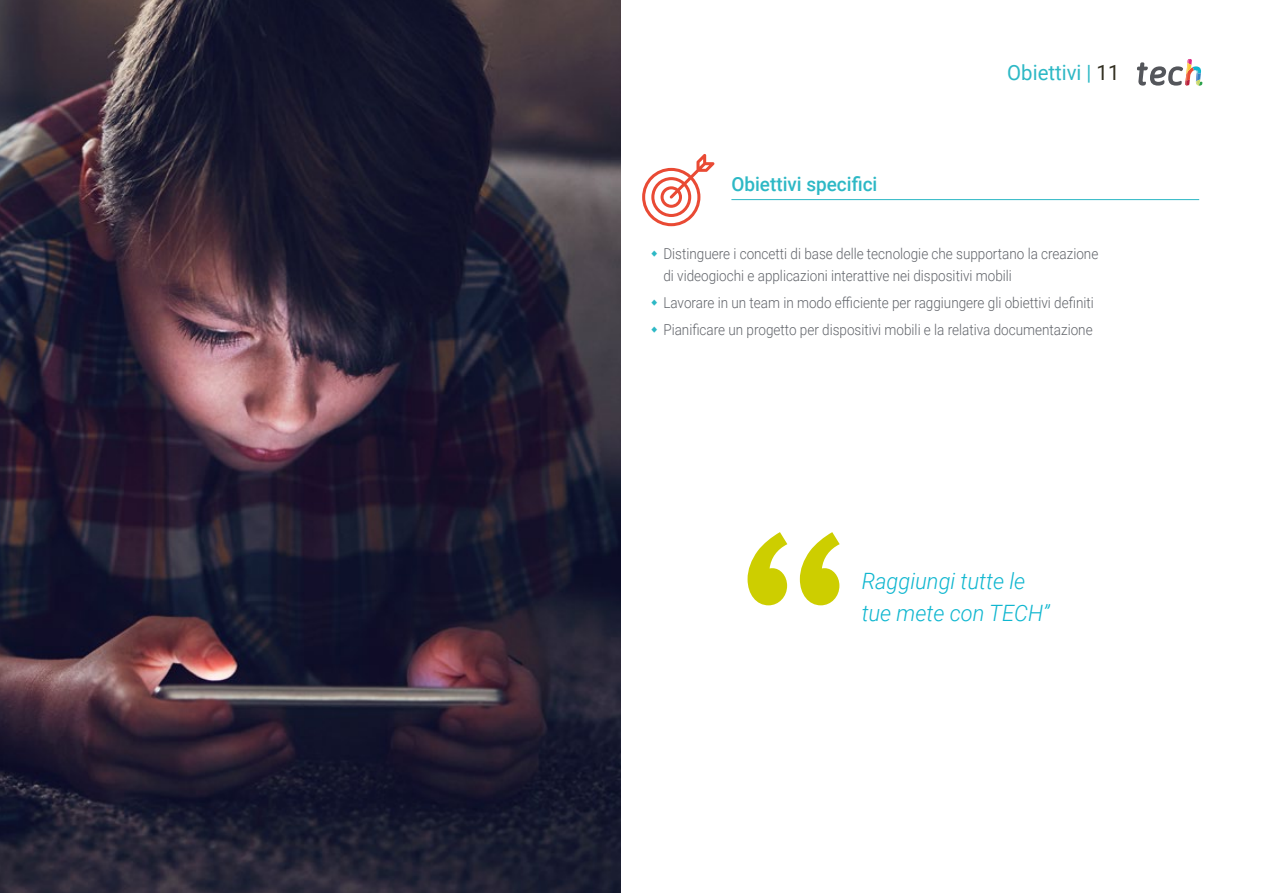
<style>
.page{position:relative;width:1263px;height:893px;background:#fff}
.page>*{position:absolute;margin:0;border:0;box-sizing:border-box;transform-origin:0 0}
.t1{font:italic 300 22.5px/31.5px "Roboto";color:#0fb6cf}
.t2{font:21px "Roboto";color:#2db8c5}
.t3{font:500 19.5px "Roboto";color:#2db8c5}
.t4{font:300 15px/22.5px "Roboto";color:#61646a;scale:.9 1}
.s1{color:#312e20}
</style>
<div class="page">
<hr style="left:731px;top:199px;width:468px;height:1px;background:#2db8c5">
<img style="left:0;top:0;width:621px;height:893px">
<svg style="left:1137px;top:59px;width:65px;height:27px"></svg>
<svg style="left:747px;top:532px;width:93px;height:73px"></svg>
<svg style="left:642px;top:154px;width:72px;height:72px"></svg>
<h3 class="t3" style="left:731px;top:171px;width:147px">Obiettivi specifici</h3>
<h2 class="t2" style="left:1007px;top:57px;width:114px">Obiettivi | <span class="s1">11</span></h2>
<p class="t4" style="left:663px;top:242px;width:485px">Distinguere i concetti di base delle tecnologie che supportano la creazione di videogiochi e applicazioni interattive nei dispositivi mobili</p>
<p class="t4" style="left:663px;top:289px;width:480px;line-height:26.7px">Lavorare in un team in modo efficiente per raggiungere gli obiettivi definiti<br>Pianificare un progetto per dispositivi mobili e la relativa documentazione</p>
<h1 class="t1" style="left:862px;top:565px;width:189px">Raggiungi tutte le tue mete con TECH”</h1>
</div>
